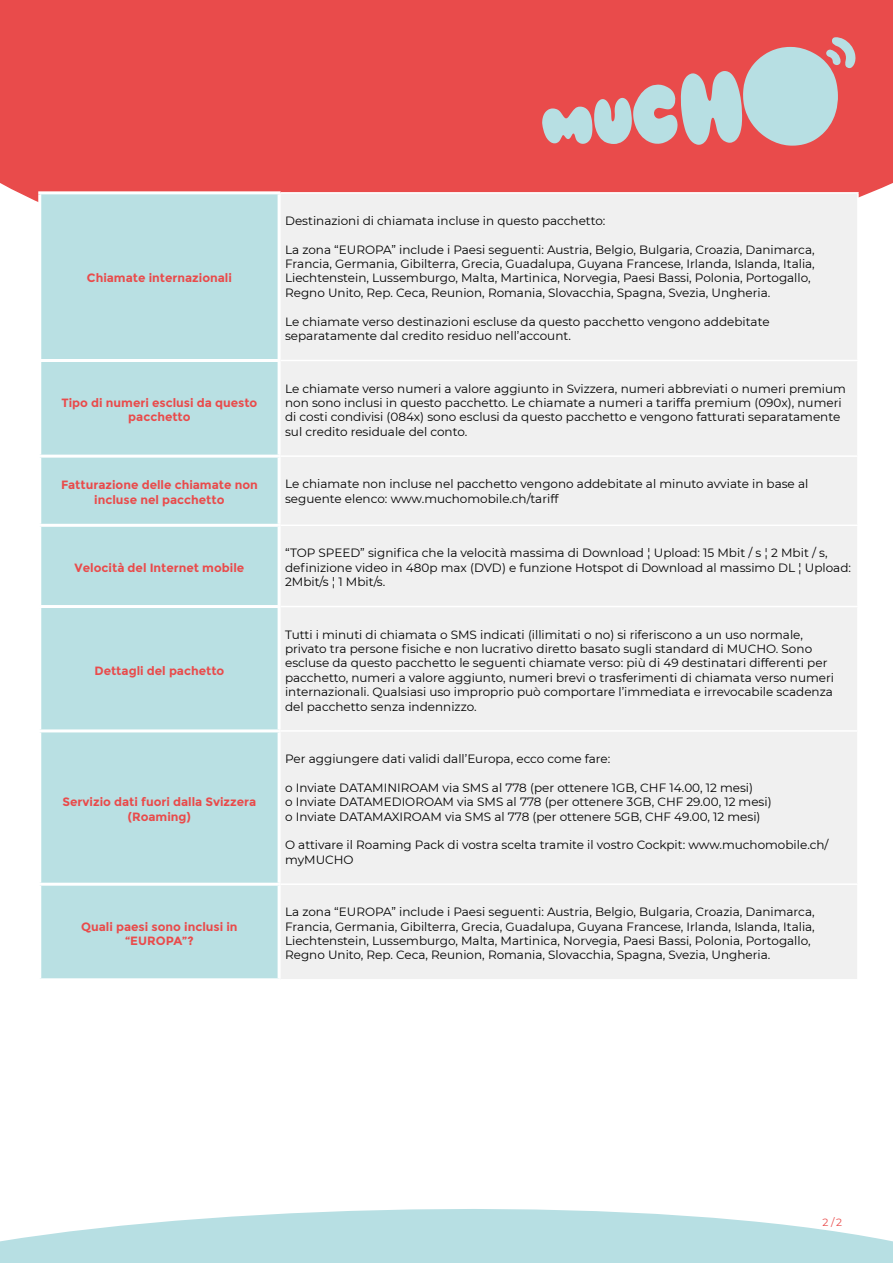
<style>
.page{position:relative;width:893px;height:1263px;background:#fff}
.page>*{position:absolute;margin:0;border:0;box-sizing:border-box;transform-origin:0 0}
.t1{font:12px/14.4px "Montserrat";color:#000}
.t2{font:700 12px/14.4px "Montserrat";color:#e94b4b;text-align:center}
.t3{font:10.5px "Montserrat";color:#e94b4b}
</style>
<div class="page">
<div style="left:0;top:0;width:893px;height:202px;background:#e94b4b"></div>
<div style="left:41px;top:194px;width:237px;height:784px;background:#b9e0e3"></div>
<div style="left:281px;top:194px;width:576px;height:785px;background:#f0f0f0"></div>
<hr style="left:38px;top:191px;width:243px;height:3px;background:#fff">
<hr style="left:38px;top:194px;width:3px;height:165px;background:#fff">
<hr style="left:38px;top:359px;width:243px;height:3px;background:#fff">
<hr style="left:38px;top:455px;width:243px;height:3px;background:#fff">
<hr style="left:38px;top:524px;width:243px;height:3px;background:#fff">
<hr style="left:38px;top:605px;width:243px;height:3px;background:#fff">
<hr style="left:38px;top:729px;width:243px;height:3px;background:#fff">
<hr style="left:38px;top:883px;width:243px;height:3px;background:#fff">
<hr style="left:281px;top:192px;width:578px;height:2px;background:#fff">
<hr style="left:857px;top:194px;width:2px;height:166px;background:#fff">
<hr style="left:281px;top:360px;width:578px;height:1px;background:#fff">
<hr style="left:281px;top:455px;width:578px;height:2px;background:#fff">
<hr style="left:281px;top:524px;width:578px;height:2px;background:#fff">
<hr style="left:281px;top:606px;width:578px;height:1px;background:#fff">
<hr style="left:281px;top:730px;width:578px;height:2px;background:#fff">
<hr style="left:281px;top:883px;width:578px;height:2px;background:#fff">
<hr style="left:278px;top:194px;width:3px;height:165px;background:#fff">
<svg style="left:542px;top:36px;width:314px;height:110px;background:#d28e90"></svg>
<svg style="left:0;top:1209px;width:893px;height:54px;fill:#b7dfe3"></svg>
<p class="t2" style="left:87px;top:271px;width:147px">Chiamate internazionali</p>
<p class="t2" style="left:62px;top:395px;width:197px">Tipo di numeri esclusi da questo pacchetto</p>
<p class="t1" style="left:285px;top:213px;width:322px">Destinazioni di chiamata incluse in questo pacchetto:</p>
<p class="t1" style="left:285px;top:242px;width:531px">La zona “EUROPA” include i Paesi seguenti: Austria, Belgio, Bulgaria, Croazia, Danimarca, Francia, Germania, Gibilterra, Grecia, Guadalupa, Guyana Francese, Irlanda, Islanda, Italia, Liechtenstein, Lussemburgo, Malta, Martinica, Norvegia, Paesi Bassi, Polonia, Portogallo, Regno Unito, Rep. Ceca, Reunion, Romania, Slovacchia, Spagna, Svezia, Ungheria.</p>
<p class="t1" style="left:285px;top:314px;width:486px">Le chiamate verso destinazioni escluse da questo pacchetto vengono addebitate separatamente dal credito residuo nell’account.</p>
<p class="t1" style="left:285px;top:381px;width:562px">Le chiamate verso numeri a valore aggiunto in Svizzera, numeri abbreviati o numeri premium non sono inclusi in questo pacchetto. Le chiamate a numeri a tariffa premium (090x), numeri di costi condivisi (084x) sono esclusi da questo pacchetto e vengono fatturati separatamente sul credito residuale del conto.</p>
<p class="t2" style="left:61px;top:478px;width:198px">Fatturazione delle chiamate non incluse nel pacchetto</p>
<p class="t1" style="left:285px;top:476px;width:525px">Le chiamate non incluse nel pacchetto vengono addebitate al minuto avviate in base al seguente elenco: www.muchomobile.ch/tariff</p>
<p class="t2" style="left:75px;top:560px;width:171px">Velocità del Internet mobile</p>
<p class="t2" style="left:94px;top:663px;width:131px">Dettagli del pachetto</p>
<p class="t2" style="left:63px;top:795px;width:195px">Servizio dati fuori dalla Svizzera (Roaming)</p>
<p class="t2" style="left:81px;top:919px;width:158px">Quali paesi sono inclusi in “EUROPA”?</p>
<p class="t1" style="left:285px;top:545px;width:567px">“TOP SPEED” significa che la velocità massima di Download ¦ Upload: 15 Mbit / s ¦ 2 Mbit / s, definizione video in 480p max (DVD) e funzione Hotspot di Download al massimo DL ¦ Upload:<br>2Mbit/s ¦ 1 Mbit/s.</p>
<p class="t1" style="left:285px;top:627px;width:550px">Tutti i minuti di chiamata o SMS indicati (illimitati o no) si riferiscono a un uso normale, privato tra persone fisiche e non lucrativo diretto basato sugli standard di MUCHO. Sono escluse da questo pacchetto le seguenti chiamate verso: più di 49 destinatari differenti per pacchetto, numeri a valore aggiunto, numeri brevi o trasferimenti di chiamata verso numeri internazionali. Qualsiasi uso improprio può comportare l’immediata e irrevocabile scadenza del pacchetto senza indennizzo.</p>
<p class="t1" style="left:285px;top:751px;width:327px">Per aggiungere dati validi dall’Europa, ecco come fare:</p>
<p class="t1" style="left:285px;top:780px;width:488px">o Inviate DATAMINIROAM via SMS al 778 (per ottenere 1GB, CHF 14.00, 12 mesi)<br>o Inviate DATAMEDIOROAM via SMS al 778 (per ottenere 3GB, CHF 29.00, 12 mesi) o Inviate DATAMAXIROAM via SMS al 778 (per ottenere 5GB, CHF 49.00, 12 mesi)</p>
<p class="t1" style="left:285px;top:837px;width:545px">O attivare il Roaming Pack di vostra scelta tramite il vostro Cockpit: www.muchomobile.ch/ myMUCHO</p>
<p class="t1" style="left:285px;top:904px;width:531px">La zona “EUROPA” include i Paesi seguenti: Austria, Belgio, Bulgaria, Croazia, Danimarca, Francia, Germania, Gibilterra, Grecia, Guadalupa, Guyana Francese, Irlanda, Islanda, Italia, Liechtenstein, Lussemburgo, Malta, Martinica, Norvegia, Paesi Bassi, Polonia, Portogallo, Regno Unito, Rep. Ceca, Reunion, Romania, Slovacchia, Spagna, Svezia, Ungheria.</p>
<p class="t3" style="left:822px;top:1215px;width:21px">2 /2</p>
</div>
